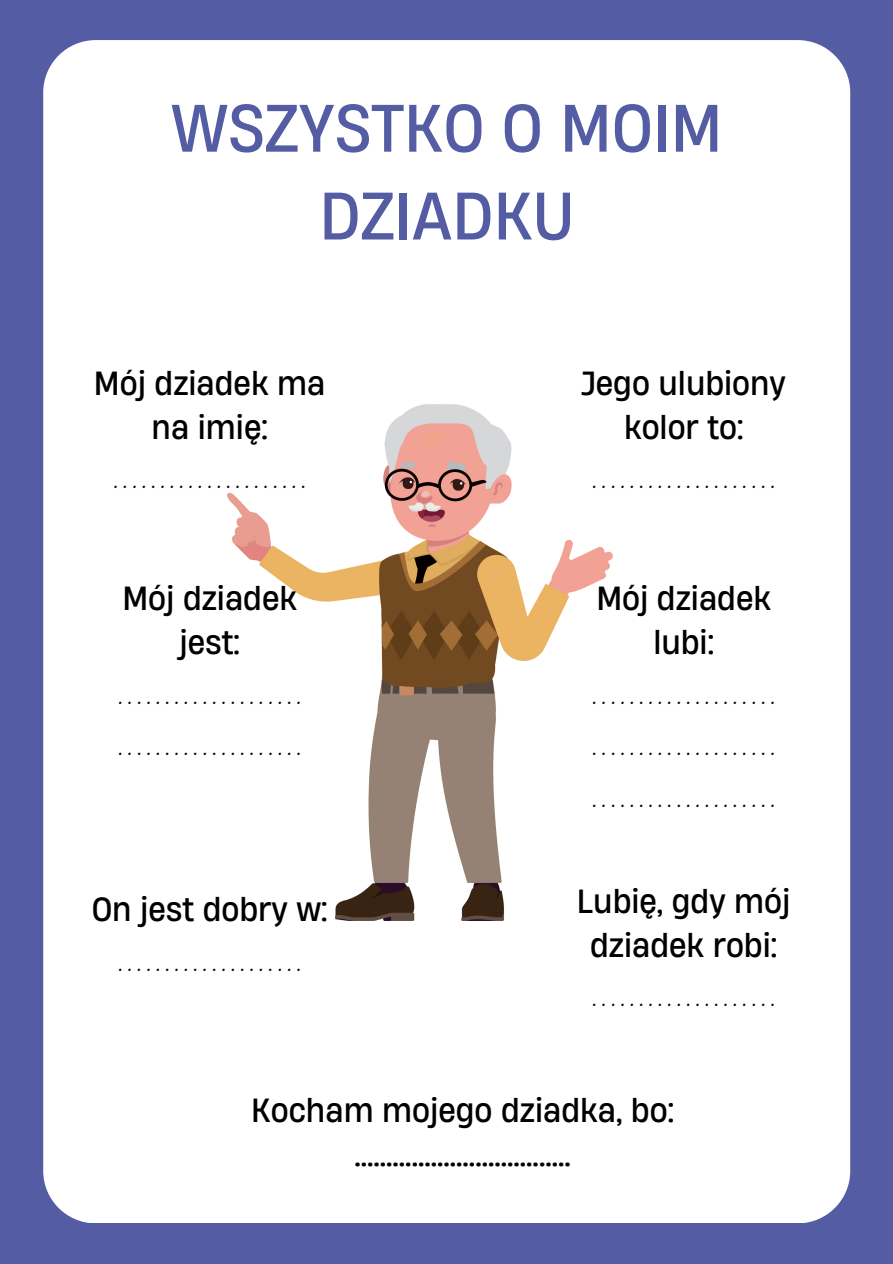
<style>
.page{position:relative;width:893px;height:1264px;background:#fff}
.page>*{position:absolute;margin:0;border:0;box-sizing:border-box;transform-origin:0 0}
.t1{font:63px/87.8px "Heading Now 64";color:#545ca4;text-align:center}
.t2{font:37.5px "Sue Ellen Francisco";color:#000}
.t3{font:31.5px/43.8px "Heading Now 64";color:#000;text-align:center}
</style>
<div class="page">
<div style="left:0;top:0;width:892px;height:1263px;background:#545ca4"></div>
<div style="left:43px;top:40px;width:807px;height:1181px;background:#fff;border-radius:52px"></div>
<img style="left:228px;top:404px;width:384px;height:516px">
<p class="t1" style="left:171px;top:83px;width:553px">WSZYSTKO O MOIM<br>DZIADKU</p>
<p class="t3" style="left:94px;top:361px;width:233px">Mój dziadek ma na imię:</p>
<p class="t3" style="left:581px;top:361px;width:206px">Jego ulubiony kolor to:</p>
<p class="t2" style="left:111px;top:453px;width:198px">.....................</p>
<p class="t2" style="left:590px;top:453px;width:189px">....................</p>
<p class="t3" style="left:122px;top:576px;width:176px">Mój dziadek jest:</p>
<p class="t3" style="left:596px;top:576px;width:176px">Mój dziadek lubi:</p>
<p class="t2" style="left:116px;top:668px;width:189px">....................</p>
<p class="t2" style="left:590px;top:668px;width:189px">....................</p>
<p class="t2" style="left:116px;top:720px;width:189px">....................</p>
<p class="t2" style="left:590px;top:720px;width:189px">....................</p>
<p class="t2" style="left:590px;top:772px;width:189px">....................</p>
<p class="t3" style="left:92px;top:886px;width:237px">On jest dobry w:</p>
<p class="t3" style="left:577px;top:878px;width:215px">Lubię, gdy mój dziadek robi:</p>
<p class="t2" style="left:116px;top:935px;width:189px">....................</p>
<p class="t2" style="left:590px;top:971px;width:189px">....................</p>
<p class="t3" style="left:251px;top:1087px;width:424px">Kocham mojego dziadka, bo:</p>
<p class="t3" style="left:354px;top:1131px;width:218px">..................................</p>
</div>
